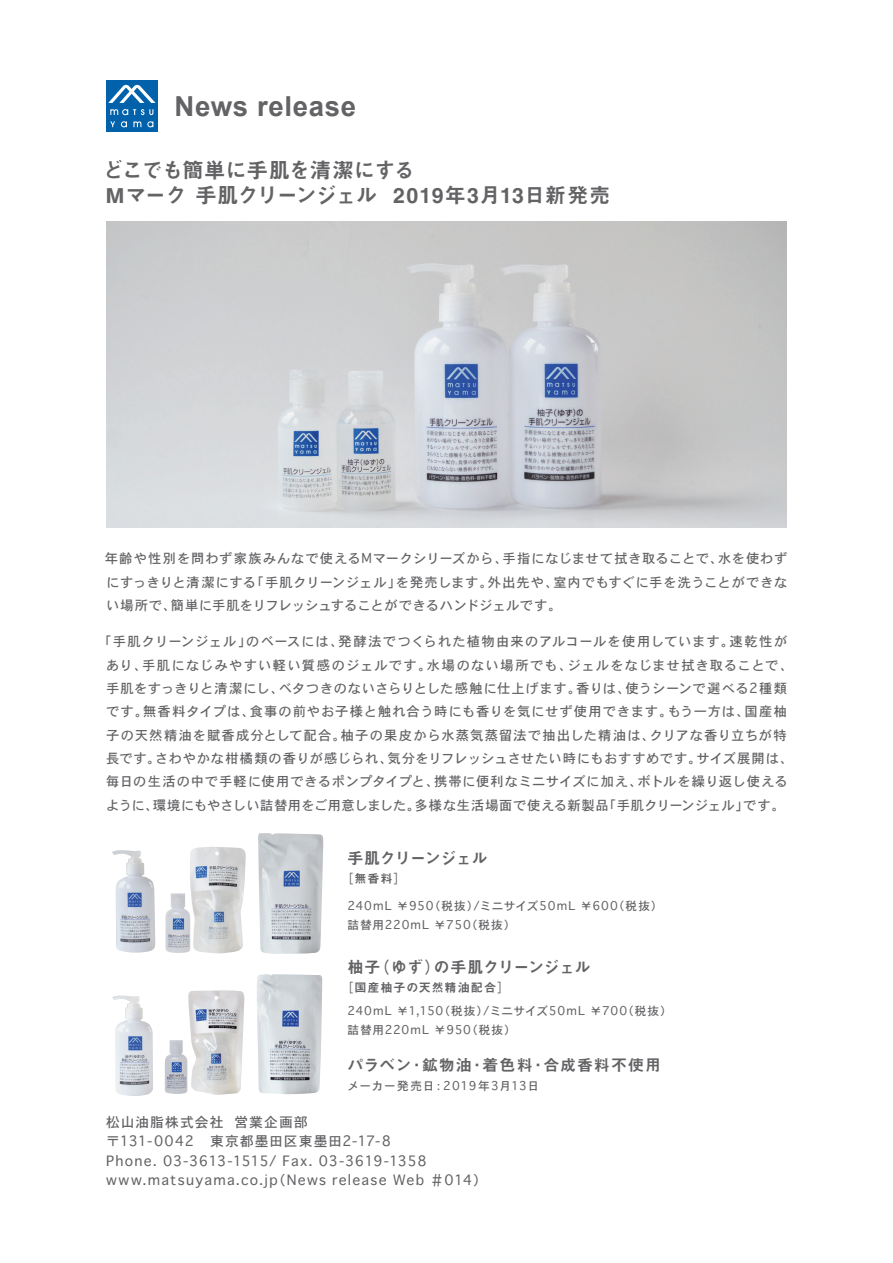
<style>
.page{position:relative;width:893px;height:1263px;background:#fff}
.page>*{position:absolute;margin:0;border:0;box-sizing:border-box;transform-origin:0 0}
.t1{font:700 27.6px "Arial";letter-spacing:.025em;color:#636366}
.t2{font:21.3px/25.5px "Midashi Go MB31";letter-spacing:-.015em;color:#636366}
.t3{font:15.9px "Midashi Go MB31";letter-spacing:.06em;color:#636366}
.t4{font:15.9px "Midashi Go MB31";letter-spacing:-.01em;color:#636366}
.t5{font:15.9px "Midashi Go MB31";letter-spacing:-.025em;color:#636366}
.t6{font:14.85px "Midashi Go MB31";color:#636366}
.t7{font:13.8px/19.2px "Osaka";letter-spacing:.08em;color:#636366}
.t8{font:13.35px/23.4px "Osaka";letter-spacing:.055em;color:#636366;text-align:justify}
.t9{font:12px "Midashi Go MB31";letter-spacing:.075em;color:#636366}
.t10{font:11.7px/19.2px "Osaka";letter-spacing:.065em;color:#636366}
</style>
<div class="page">
<div style="left:106px;top:81px;width:51px;height:51px;background:#0161aa"></div>
<svg style="left:108px;top:84px;width:48px;height:19px"></svg>
<svg style="left:133px;top:121px;width:8px;height:6px"></svg>
<svg style="left:110px;top:121px;width:5px;height:6px"></svg>
<svg style="left:110px;top:109px;width:43px;height:6px"></svg>
<svg style="left:147px;top:121px;width:6px;height:6px"></svg>
<svg style="left:121px;top:121px;width:6px;height:6px"></svg>
<img style="left:106px;top:221px;width:680px;height:306px">
<img style="left:188px;top:990px;width:57px;height:105px">
<img style="left:190px;top:847px;width:56px;height:106px">
<img style="left:165px;top:893px;width:25px;height:60px">
<img style="left:112px;top:850px;width:43px;height:103px">
<img style="left:112px;top:995px;width:41px;height:101px">
<img style="left:165px;top:1040px;width:22px;height:54px">
<img style="left:258px;top:833px;width:65px;height:121px">
<img style="left:257px;top:974px;width:65px;height:120px">
<h1 class="t1" style="left:174px;top:88px;width:183px">News release</h1>
<h2 class="t2" style="left:103px;top:157px;width:509px">どこでも簡単に手肌を清潔にする<br>Ｍマーク 手肌クリーンジェル 2019年3月13日新発売</h2>
<p class="t8" style="left:105px;top:546px;width:684px">年齢や性別を問わず家族みんなで使えるMマークシリーズから、手指になじませて拭き取ることで、水を使わずにすっきりと清潔にする「手肌クリーンジェル」を発売します。外出先や、室内でもすぐに手を洗うことができない場所で、簡単に手肌をリフレッシュすることができるハンドジェルです。</p>
<p class="t8" style="left:98px;top:629px;width:697px;text-align:center">「手肌クリーンジェル」のベースには、発酵法でつくられた植物由来のアルコールを使用しています。速乾性があり、手肌になじみやすい軽い質感のジェルです。水場のない場所でも、ジェルをなじませ拭き取ることで、手肌をすっきりと清潔にし、ベタつきのないさらりとした感触に仕上げます。香りは、使うシーンで選べる2種類です。無香料タイプは、食事の前やお子様と触れ合う時にも香りを気にせず使用できます。もう一方は、国産柚子の天然精油を賦香成分として配合。柚子の果皮から水蒸気蒸留法で抽出した精油は、クリアな香り立ちが特長です。さわやかな柑橘類の香りが感じられ、気分をリフレッシュさせたい時にもおすすめです。サイズ展開は、毎日の生活の中で手軽に使用できるポンプタイプと、携帯に便利なミニサイズに加え、ボトルを繰り返し使えるように、環境にもやさしい詰替用をご用意しました。多様な生活場面で使える新製品「手肌クリーンジェル」です。</p>
<p class="t5" style="left:347px;top:849px;width:142px">手肌クリーンジェル</p>
<p class="t9" style="left:341px;top:871px;width:66px">［無香料］</p>
<p class="t6" style="left:347px;top:891px;width:33px">　　</p>
<p class="t10" style="left:347px;top:895px;width:317px">240mL ￥950（税抜）/ミニサイズ50mL ￥600（税抜）詰替用220mL ￥750（税抜）</p>
<p class="t4" style="left:347px;top:958px;width:245px">柚子（ゆず）の手肌クリーンジェル</p>
<p class="t9" style="left:341px;top:980px;width:169px">［国産柚子の天然精油配合］</p>
<p class="t10" style="left:347px;top:1000px;width:326px">240mL ￥1,150（税抜）/ミニサイズ50mL ￥700（税抜）詰替用220mL ￥950（税抜）</p>
<p class="t3" style="left:347px;top:1056px;width:315px">パラベン・鉱物油・着色料・合成香料不使用</p>
<p class="t10" style="left:347px;top:1076px;width:193px">メーカー発売日：2019年3月13日</p>
<p class="t7" style="left:106px;top:1112px;width:382px">松山油脂株式会社 営業企画部<br>〒131-0042　東京都墨田区東墨田2-17-8<br>Phone. 03-3613-1515/ Fax. 03-3619-1358 www.matsuyama.co.jp（News release Web ＃014）</p>
</div>
